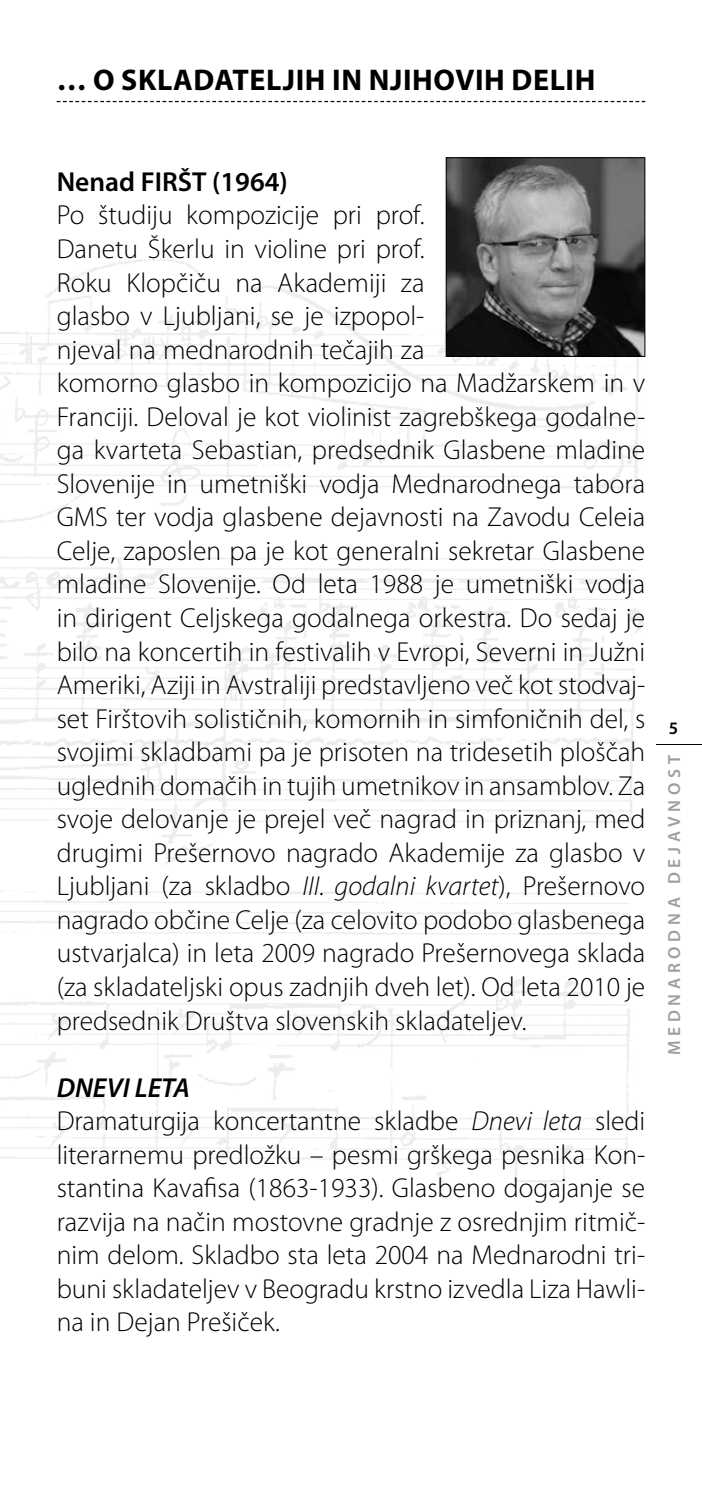
<style>
.page{position:relative;width:702px;height:1489px;background:#fff}
.page>*{position:absolute;margin:0;border:0;box-sizing:border-box;transform-origin:0 0}
.Naslov-01{font:700 30px "Myriad Pro";letter-spacing:.02em;color:#000}
.body-prvi{font:300 27.5px/33.5px "Myriad Pro";color:#000}
.body-prvi-2{font:600 27.5px "Myriad Pro";color:#000}
.body-prvi-3{font:italic 600 27.5px "Myriad Pro";color:#000}
.t1{font:600 17.5px "Myriad Pro";letter-spacing:.27em;color:#9c9e9f}
.t2{font:600 17.5px "Myriad Pro";color:#000}
.s1{font-style:italic}
</style>
<div class="page">
<hr style="left:656px;top:744px;width:46px;height:1px;background:#000">
<svg style="left:57px;top:101px;width:588px;height:1px"></svg>
<img style="left:448px;top:159px;width:195px;height:196px">
<div style="left:446px;top:157px;width:199px;height:200px;border:1px solid #000"></div>
<p class="Naslov-01" style="left:57px;top:63px;width:540px">… O SKLADATELJIH IN NJIHOVIH DELIH</p>
<p class="body-prvi-2" style="left:57px;top:166px;width:232px">Nenad FIRŠT (1964)</p>
<p class="body-prvi" style="left:57px;top:199px;width:590px">Po študiju kompozicije pri prof.<br>Danetu Škerlu in violine pri prof.<br>Roku Klopčiču na Akademiji za<br>glasbo v Ljubljani, se je izpopol-<br>njeval na mednarodnih tečajih za<br>komorno glasbo in kompozicijo na Madžarskem in v Franciji. Deloval je kot violinist zagrebškega godalne&shy;ga kvarteta Sebastian, predsednik Glasbene mladine Slovenije in umetniški vodja Mednarodnega tabora GMS ter vodja glasbene dejavnosti na Zavodu Celeia Celje, zaposlen pa je kot generalni sekretar Glasbene mladine Slovenije. Od leta 1988 je umetniški vodja in dirigent Celjskega godalnega orkestra. Do sedaj je bilo na koncertih in festivalih v Evropi, Severni in Južni Ameriki, Aziji in Avstraliji predstavljeno več kot stodvaj&shy;set Firštovih solističnih, komornih in simfoničnih del, s svojimi skladbami pa je prisoten na tridesetih ploščah uglednih domačih in tujih umetnikov in ansamblov. Za svoje delovanje je prejel več nagrad in priznanj, med drugimi Prešernovo nagrado Akademije za glasbo v Ljubljani (za skladbo <span class="s1">III. godalni kvartet</span>), Prešernovo nagrado občine Celje (za celovito podobo glasbenega ustvarjalca) in leta 2009 nagrado Prešernovega sklada (za skladateljski opus zadnjih dveh let). Od leta 2010 je predsednik Društva slovenskih skladateljev.</p>
<p class="body-prvi-3" style="left:57px;top:1072px;width:135px">DNEVI LETA</p>
<p class="body-prvi" style="left:57px;top:1104px;width:590px;text-align:justify">Dramaturgija koncertantne skladbe <span class="s1">Dnevi leta</span> sledi literarnemu predložku – pesmi grškega pesnika Kon&shy;stantina Kavafisa (1863-1933). Glasbeno dogajanje se razvija na način mostovne gradnje z osrednjim ritmič&shy;nim delom. Skladbo sta leta 2004 na Mednarodni tri&shy;buni skladateljev v Beogradu krstno izvedla Liza Hawli&shy;na in Dejan Prešiček.</p>
<p class="t2" style="left:669px;top:718px;width:11px">5</p>
<p class="t1" style="left:664px;top:1055px;width:301px;rotate:-90deg">MEDNARODNA DEJAVNOST</p>
</div>
